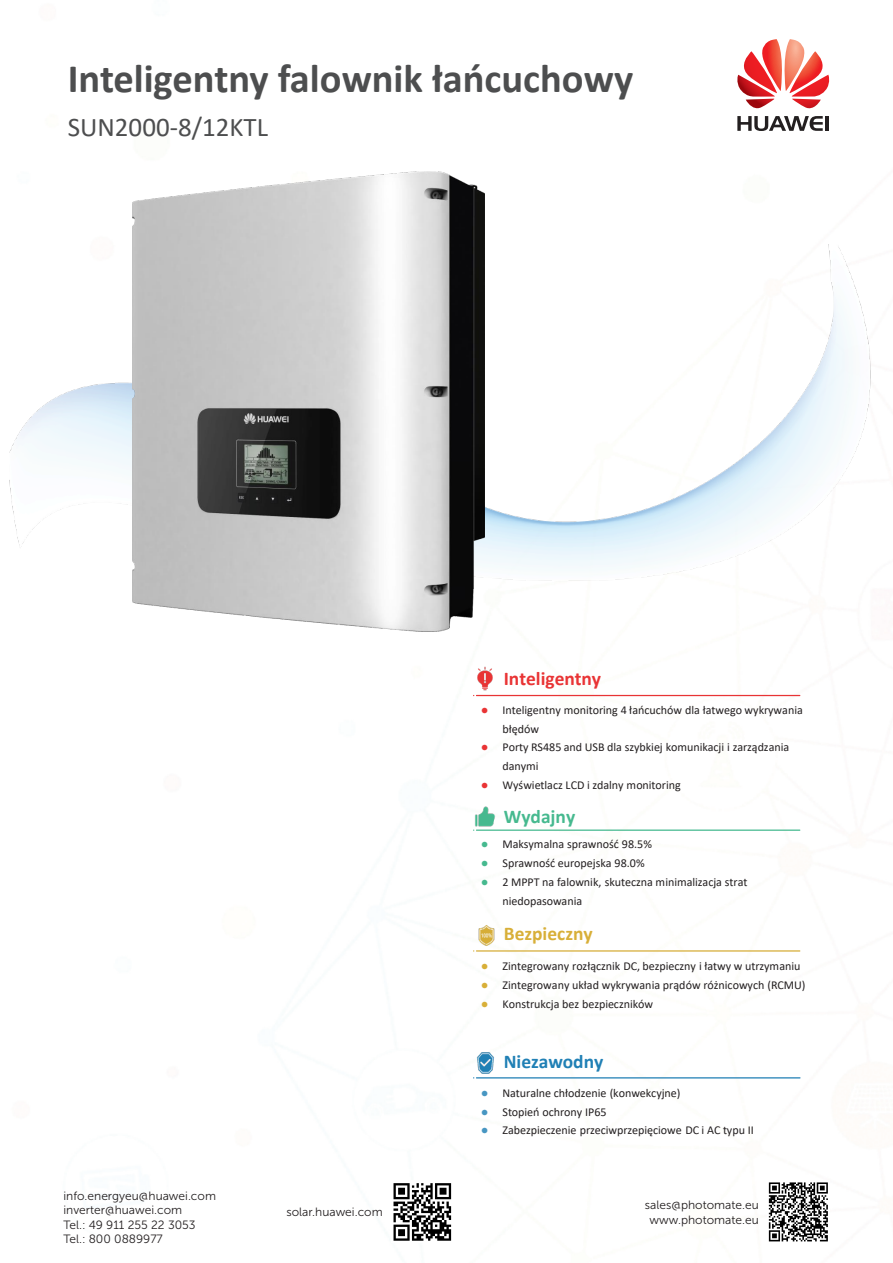
<style>
.page{position:relative;width:893px;height:1263px;background:#fff}
.page>*{position:absolute;margin:0;border:0;box-sizing:border-box;transform-origin:0 0}
.t1{font:700 40.5px "Calibri";color:#4d4e4f}
.t2{font:27px "Calibri";color:#4d4e4f}
.t3{font:700 19.5px "Calibri";color:#e93435}
.t4{font:700 19.5px "Calibri";color:#d8af38}
.t5{font:700 19.5px "Calibri";color:#2080b5}
.t6{font:700 19.5px "Calibri";color:#46b98f}
.t7{font:12px/18.8px "Calibri";letter-spacing:-.005em;color:#231f20}
.t8{font:12px/14.4px "Museo Sans 300";color:#231f20}
.s1{color:#e93435}
.s2{color:#46b98f}
.s3{color:#d8af38}
.s4{color:#4796c2}
</style>
<div class="page">
<img style="left:10px;top:244px;width:861px;height:388px">
<svg style="left:451px;top:1183px;width:1px;height:58px"></svg>
<svg style="left:393px;top:1183px;width:58px;height:58px"></svg>
<svg style="left:768px;top:1182px;width:60px;height:60px"></svg>
<svg style="left:769px;top:1182px;width:59px;height:59px"></svg>
<svg style="left:737px;top:116px;width:86px;height:15px"></svg>
<hr style="left:826px;top:116px;width:3px;height:15px;background:#231f20">
<svg style="left:737px;top:39px;width:93px;height:70px"></svg>
<img style="left:133px;top:171px;width:351px;height:460px">
<img style="left:474px;top:925px;width:21px;height:26px">
<img style="left:474px;top:1052px;width:20px;height:26px">
<img style="left:474px;top:806px;width:22px;height:24px">
<img style="left:476px;top:666px;width:27px;height:29px">
<hr style="left:476px;top:1077px;width:324px;height:1px;background:#207fb5">
<hr style="left:476px;top:695px;width:324px;height:1px;background:#e83435">
<hr style="left:476px;top:829px;width:324px;height:2px;background:#46b98f">
<hr style="left:476px;top:950px;width:324px;height:1px;background:#d6ad37">
<p class="t1" style="left:68px;top:50px;width:567px">Inteligentny falownik łańcuchowy</p>
<p class="t2" style="left:68px;top:108px;width:202px">SUN2000-8/12KTL</p>
<p class="t8" style="left:64px;top:1188px;width:154px">info.energyeu@huawei.com inverter@huawei.com<br>Tel.: 49 911 255 22 3053<br>Tel.: 800 0889977</p>
<p class="t3" style="left:504px;top:664px;width:99px">Inteligentny</p>
<p class="t7" style="left:481px;top:700px;width:323px"><span class="s1">⚫</span> Inteligentny monitoring 4 łańcuchów dla łatwego wykrywania</p>
<p class="t7" style="left:502px;top:719px;width:38px">błędów</p>
<p class="t7" style="left:481px;top:738px;width:310px"><span class="s1">⚫</span> Porty RS485 and USB dla szybkiej komunikacji i zarządzania</p>
<p class="t7" style="left:502px;top:756px;width:38px">danymi</p>
<p class="t7" style="left:481px;top:775px;width:201px"><span class="s1">⚫</span> Wyświetlacz LCD i zdalny monitoring</p>
<p class="t6" style="left:504px;top:802px;width:73px">Wydajny</p>
<p class="t7" style="left:481px;top:835px;width:172px"><span class="s2">⚫</span> Maksymalna sprawność 98.5%</p>
<p class="t7" style="left:481px;top:853px;width:165px"><span class="s2">⚫</span> Sprawność europejska 98.0%</p>
<p class="t7" style="left:481px;top:872px;width:268px"><span class="s2">⚫</span> 2 MPPT na falownik, skuteczna minimalizacja strat</p>
<p class="t7" style="left:502px;top:891px;width:81px">niedopasowania</p>
<p class="t4" style="left:504px;top:920px;width:90px">Bezpieczny</p>
<p class="t7" style="left:481px;top:957px;width:326px"><span class="s3">⚫</span> Zintegrowany rozłącznik DC, bezpieczny i łatwy w utrzymaniu <span class="s3">⚫</span> Zintegrowany układ wykrywania prądów różnicowych (RCMU) <span class="s3">⚫</span> Konstrukcja bez bezpieczników</p>
<p class="t5" style="left:504px;top:1047px;width:101px">Niezawodny</p>
<p class="t7" style="left:481px;top:1083px;width:274px"><span class="s4">⚫</span> Naturalne chłodzenie (konwekcyjne)<br><span class="s4">⚫</span> Stopień ochrony IP65<br><span class="s4">⚫</span> Zabezpieczenie przeciwprzepięciowe DC i AC typu II</p>
<p class="t8" style="left:286px;top:1205px;width:98px">solar.huawei.com</p>
<p class="t8" style="left:645px;top:1198px;width:115px;text-align:center">sales@photomate.eu www.photomate.eu</p>
</div>
